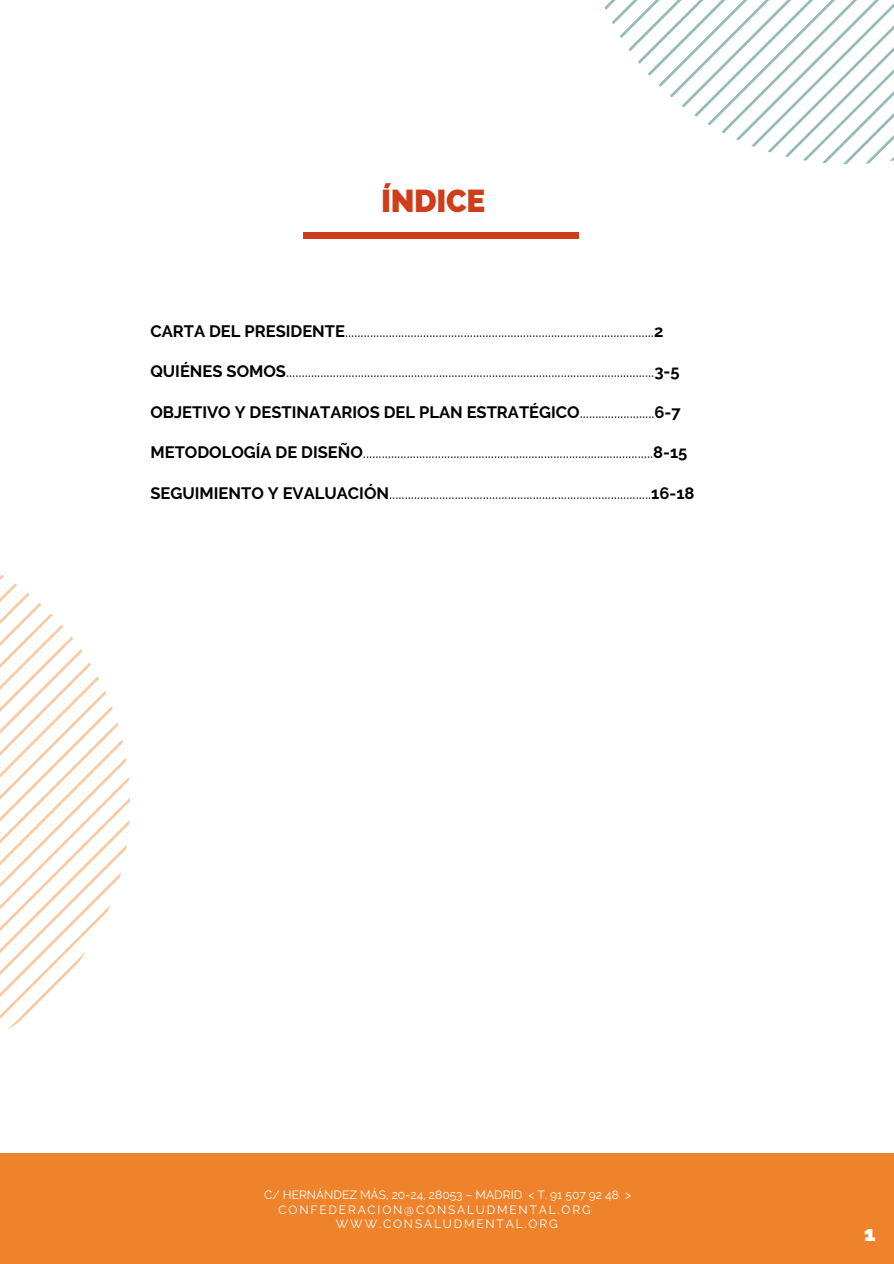
<style>
.page{position:relative;width:894px;height:1264px;background:#fff}
.page>*{position:absolute;margin:0;border:0;box-sizing:border-box;transform-origin:0 0}
.t1{font:800 31.5px "Raleway";letter-spacing:-.01em;color:#cf3d1a}
.t2{font:800 21px "Raleway";color:#fff}
.t3{font:16.5px "Raleway";color:#000}
.t4{font:700 16.5px "Raleway";color:#000}
.t5{font:12px "Raleway";letter-spacing:.15em;color:#fff}
.t6{font:12px "Raleway";color:#fff}
.s1{font-weight:700}
.s2{font-weight:400}
</style>
<div class="page">
<div style="left:0;top:1153px;width:893px;height:110px;background:#ee832b"></div>
<svg style="left:604px;top:0;width:289px;height:164px"></svg>
<svg style="left:0;top:575px;width:130px;height:455px"></svg>
<div style="left:303px;top:232px;width:275px;height:6px;background:#cf3d1a"></div>
<h1 class="t1" style="left:381px;top:182px;width:106px">ÍNDICE</h1>
<p class="t3" style="left:150px;top:321px;width:514px"><span class="s1">CARTA DEL PRESIDENTE</span>...................................................................................................<span class="s1">2</span></p>
<p class="t3" style="left:150px;top:361px;width:530px"><span class="s1">QUIÉNES SOMOS</span>......................................................................................................................<span class="s1">3-5</span></p>
<p class="t4" style="left:150px;top:402px;width:531px">OBJETIVO Y DESTINATARIOS DEL PLAN ESTRATÉGICO<span class="s2">........................</span>6-7</p>
<p class="t3" style="left:150px;top:443px;width:538px"><span class="s1">METODOLOGÍA DE DISEÑO</span>.............................................................................................<span class="s1">8-15</span></p>
<p class="t3" style="left:150px;top:483px;width:545px"><span class="s1">SEGUIMIENTO Y EVALUACIÓN</span>....................................................................................<span class="s1">16-18</span></p>
<p class="t6" style="left:264px;top:1187px;width:368px">C/ HERNÁNDEZ MÁS, 20-24, 28053 – MADRID &lt; T. 91 507 92 48 &gt;</p>
<p class="t5" style="left:278px;top:1202px;width:313px">CONFEDERACION@CONSALUDMENTAL.ORG</p>
<p class="t5" style="left:336px;top:1216px;width:223px">WWW.CONSALUDMENTAL.ORG</p>
<p class="t2" style="left:863px;top:1221px;width:13px">1</p>
</div>
